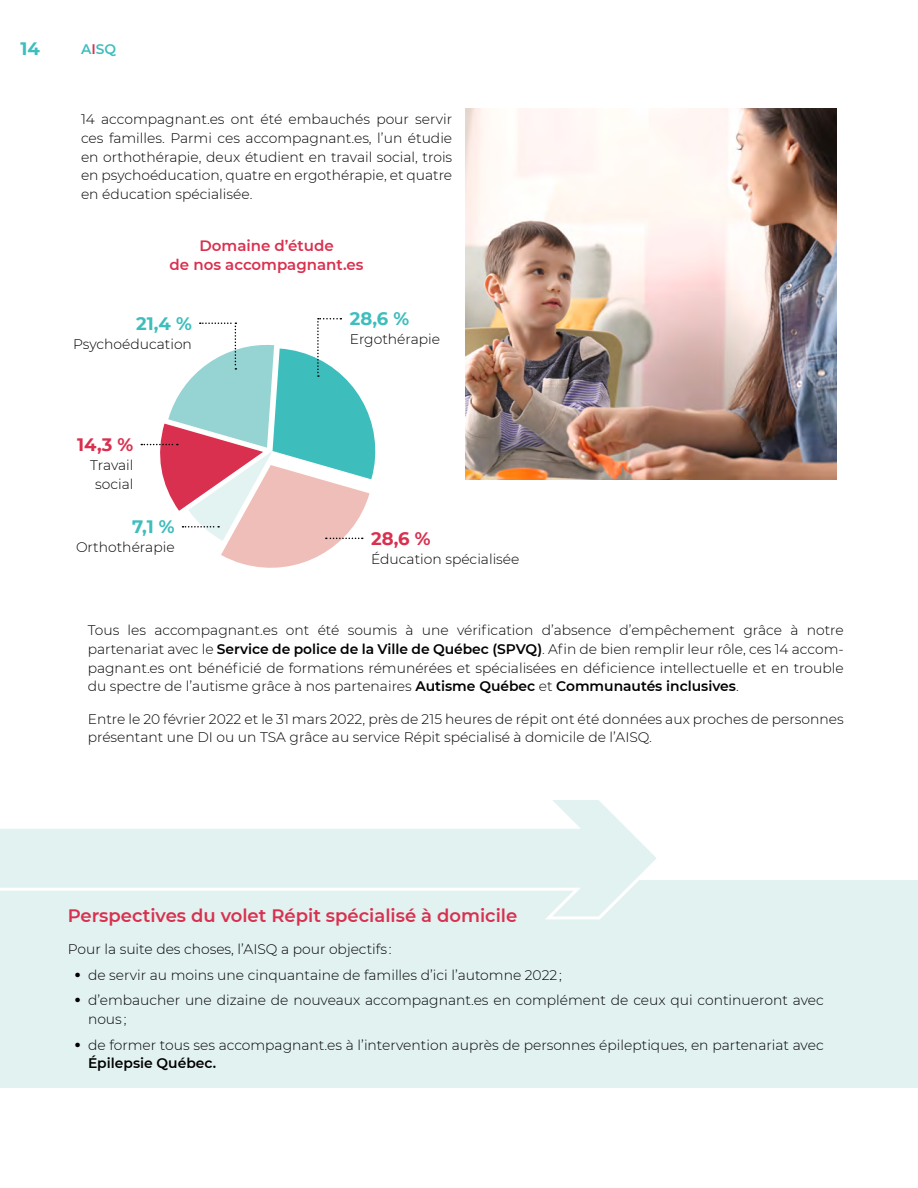
<style>
.page{position:relative;width:918px;height:1188px;background:#fff}
.page>*{position:absolute;margin:0;border:0;box-sizing:border-box;transform-origin:0 0}
.t1{font:600 18px "Montserrat";color:#d9304f}
.t2{font:700 18px "Montserrat";color:#3ebdbd}
.t3{font:700 18px "Montserrat";color:#d9304f}
.t4{font:600 15px/18.8px "Montserrat";color:#d9304f;text-align:center}
.t5{font:300 13.8px/18.8px "Montserrat";color:#000}
.t6{font:600 13.8px "Montserrat";color:#3ebdbd}
.s1{color:#d9304f}
.s2{font-weight:600}
.s3{font-weight:700;font-size:18px}
</style>
<div class="page">
<img style="left:466px;top:108px;width:371px;height:371px">
<div style="left:0;top:880px;width:918px;height:208px;background:#e2f2f1"></div>
<svg style="left:0;top:800px;width:656px;height:120px"></svg>
<svg style="left:141px;top:318px;width:235px;height:250px"></svg>
<h1 class="t2" style="left:21px;top:36px;width:21px">14</h1>
<p class="t6" style="left:81px;top:39px;width:37px">A<span class="s1">I</span>SQ</p>
<p class="t5" style="left:81px;top:109px;width:373px;text-align:justify">14 accompagnant.es ont été embauchés pour servir ces familles. Parmi ces accompagnant.es, l’un étudie en orthothérapie, deux étudient en travail social, trois en psychoéducation, quatre en ergothérapie, et quatre en éducation spécialisée.</p>
<p class="t4" style="left:170px;top:235px;width:196px">Domaine d’étude<br>de nos accompagnant.es</p>
<h1 class="t2" style="left:136px;top:310px;width:57px">21,4 %</h1>
<p class="t5" style="left:73px;top:334px;width:120px">Psychoéducation</p>
<h1 class="t3" style="left:77px;top:432px;width:58px">14,3 %</h1>
<p class="t5" style="left:90px;top:455px;width:45px;text-align:center">Travail social</p>
<h1 class="t2" style="left:132px;top:514px;width:44px">7,1 %</h1>
<p class="t5" style="left:76px;top:537px;width:100px">Orthothérapie</p>
<h1 class="t2" style="left:350px;top:306px;width:61px">28,6 %</h1>
<p class="t5" style="left:350px;top:329px;width:92px">E rgothérapie</p>
<h1 class="t3" style="left:371px;top:526px;width:61px">28,6 %</h1>
<p class="t5" style="left:371px;top:549px;width:150px">Éducation spécialisée</p>
<p class="t5" style="left:88px;top:621px;width:758px;text-align:justify">Tous les accompagnant.es ont été soumis à une vérification d’absence d’empêchement grâce à notre partenariat avec le <span class="s2">Service de police de la Ville de Québec (SPVQ)</span>. Afin de bien remplir leur rôle, ces 14 accom&shy;pagnant.es ont bénéficié de formations rémunérées et spécialisées en déficience intellectuelle et en trouble du spectre de l’autisme grâce à nos partenaires <span class="s2">Autisme Québec</span> et <span class="s2">Communautés inclusives</span>.</p>
<p class="t5" style="left:88px;top:709px;width:757px">E ntre le 20 février 2022 et le 31 mars 2022, près de 215 heures de répit ont été données aux proches de personnes présentant une DI</p>
<p class="t5" style="left:217px;top:728px;width:437px">ou un TSA grâce au service Répit spécialisé à domicile de l’AISQ.</p>
<h1 class="t1" style="left:68px;top:903px;width:451px">Perspectives du volet Répit spécialisé à domicile</h1>
<p class="t5" style="left:68px;top:940px;width:325px">Pour la suite des choses, l’AI SQ a pour objectifs :</p>
<p class="t5" style="left:75px;top:965px;width:489px"><span class="s3">•</span> de servir au moins une cinquantaine de familles d’ici l’automne 2022 ;</p>
<p class="t5" style="left:88px;top:991px;width:737px;text-indent:-14px"><span class="s3">•</span> d’embaucher une dizaine de nouveaux accompagnant.es en complément de ceux qui continueront avec nous ;</p>
<p class="t5" style="left:88px;top:1035px;width:737px;text-indent:-14px"><span class="s3">•</span> de former tous ses accompagnant.es à l’intervention auprès de personnes épileptiques, en partenariat avec<br><span class="s2">Épilepsie Québec.</span></p>
</div>
